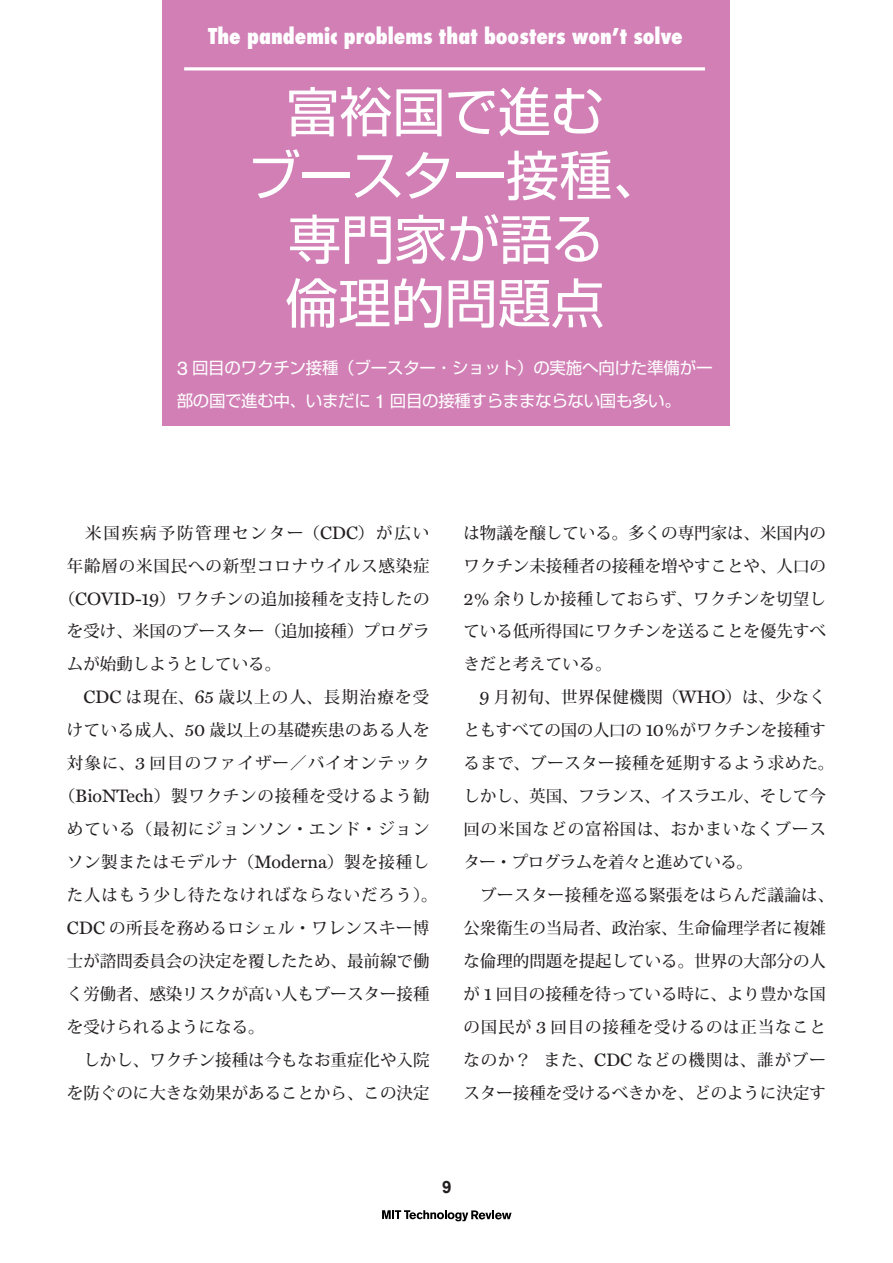
<style>
.page{position:relative;width:893px;height:1263px;background:#fff}
.page>*{position:absolute;margin:0;border:0;box-sizing:border-box;transform-origin:0 0}
.t1{font:53.1px/63.8px "Shin Go Pr 6 N";color:#fff;text-align:center}
.t2{font:800 condensed 21.3px "Futura";color:#fff}
.t3{font:700 16.95px "Arial";color:#231f20}
.t4{font:500 16.5px/33px "Koz Min Pr 6 N";letter-spacing:.01em;color:#231f20;text-align:justify}
.t5{font:500 16.5px "Koz Min Pr 6 N";letter-spacing:.05em;color:#231f20}
.t6{font:16.5px/33px "Shin Go Pr 6 N";letter-spacing:-.015em;color:#fff}
.t7{font:500 16.5px "Koz Min Pr 6 N";letter-spacing:.04em;color:#231f20}
.t8{font:500 16.5px "Koz Min Pr 6 N";letter-spacing:.03em;color:#231f20}
.t9{font:500 16.5px "Koz Min Pr 6 N";letter-spacing:.115em;color:#231f20}
.t10{font:500 16.5px "Koz Min Pr 6 N";letter-spacing:.08em;color:#231f20}
.t11{font:500 16.5px "Koz Min Pr 6 N";letter-spacing:.065em;color:#231f20}
.t12{font:500 16.5px "Koz Min Pr 6 N";letter-spacing:.06em;color:#231f20}
.s1{font-family:"Akzidenz Grotesk BE";font-size:19.8px}
.s2{font-family:"Miller Text Roman";font-weight:400;font-size:18.15px}
</style>
<div class="page">
<svg style="left:382px;top:1210px;width:130px;height:11px"></svg>
<div style="left:162px;top:0;width:568px;height:425px;background:#d17fb5"></div>
<hr style="left:184px;top:67px;width:521px;height:3px;background:#fff">
<p class="t2" style="left:208px;top:22px;width:476px">The pandemic problems that boosters won’t solve</p>
<h1 class="t1" style="left:247px;top:76px;width:420px">富裕国で進む<br>ブースター接種、専門家が語る<br>倫理的問題点</h1>
<p class="t6" style="left:177px;top:350px;width:537px"><span class="s1">3</span> 回目のワクチン接種（ブースター・ショット）の実施へ向けた準備が一部の国で進む中、いまだに <span class="s1">1</span> 回目の接種すらままならない国も多い。</p>
<p class="t9" style="left:67px;top:523px;width:364px">　米国疾病予防管理センター（<span class="s2">CDC</span>）が広い</p>
<p class="t5" style="left:67px;top:556px;width:364px">年齢層の米国民への新型コロナウイルス感染症</p>
<p class="t4" style="left:59px;top:582px;width:372px">（<span class="s2">COVID-19</span>）ワクチンの追加接種を支持したの</p>
<p class="t4" style="left:67px;top:615px;width:364px">を受け、米国のブースター（追加接種）プログラ</p>
<p class="t4" style="left:67px;top:648px;width:216px">ムが始動しようとしている。</p>
<p class="t10" style="left:83px;top:688px;width:347px"><span class="s2">CDC</span> は現在、<span class="s2">65</span> 歳以上の人、長期治療を受</p>
<p class="t8" style="left:67px;top:721px;width:364px">けている成人、<span class="s2">50</span> 歳以上の基礎疾患のある人を</p>
<p class="t11" style="left:67px;top:754px;width:364px">対象に、<span class="s2">3</span> 回目のファイザー／バイオンテック</p>
<p class="t5" style="left:59px;top:787px;width:372px">（<span class="s2">BioNTech</span>）製ワクチンの接種を受けるよう勧</p>
<p class="t12" style="left:67px;top:820px;width:364px">めている（最初にジョンソン・エンド・ジョン</p>
<p class="t7" style="left:67px;top:853px;width:364px">ソン製またはモデルナ（<span class="s2">Moderna</span>）製を接種し</p>
<p class="t5" style="left:67px;top:886px;width:372px">た人はもう少し待たなければならないだろう）。</p>
<p class="t4" style="left:67px;top:912px;width:364px"><span class="s2">CDC</span> の所長を務めるロシェル・ワレンスキー博</p>
<p class="t4" style="left:67px;top:945px;width:364px">士が諮問委員会の決定を覆したため、最前線で働</p>
<p class="t4" style="left:67px;top:978px;width:364px">く労働者、感染リスクが高い人もブースター接種</p>
<p class="t4" style="left:67px;top:1011px;width:199px">を受けられるようになる。</p>
<p class="t4" style="left:67px;top:1044px;width:364px">　しかし、ワクチン接種は今もなお重症化や入院</p>
<p class="t4" style="left:67px;top:1077px;width:364px">を防ぐのに大きな効果があることから、この決定</p>
<p class="t4" style="left:463px;top:516px;width:364px">は物議を醸している。多くの専門家は、米国内のワクチン未接種者の接種を増やすことや、人口の<span class="s2">2%</span> 余りしか接種しておらず、ワクチンを切望している低所得国にワクチンを送ることを優先すべきだと考えている。</p>
<p class="t4" style="left:463px;top:681px;width:372px;text-align:left;text-indent:16px"><span class="s2">9</span> 月初旬、世界保健機関（<span class="s2">WHO</span>）は、少なくともすべての国の人口の <span class="s2">10</span>％がワクチンを接種するまで、ブースター接種を延期するよう求めた。しかし、英国、フランス、イスラエル、そして今回の米国などの富裕国は、おかまいなくブースター・プログラムを着々と進めている。<br>　ブースター接種を巡る緊張をはらんだ議論は、公衆衛生の当局者、政治家、生命倫理学者に複雑な倫理的問題を提起している。世界の大部分の人が <span class="s2">1</span> 回目の接種を待っている時に、より豊かな国の国民が <span class="s2">3</span> 回目の接種を受けるのは正当なことなのか？ また、<span class="s2">CDC</span> などの機関は、誰がブースター接種を受けるべきかを、どのように決定す</p>
<p class="t3" style="left:442px;top:1175px;width:11px">9</p>
</div>
